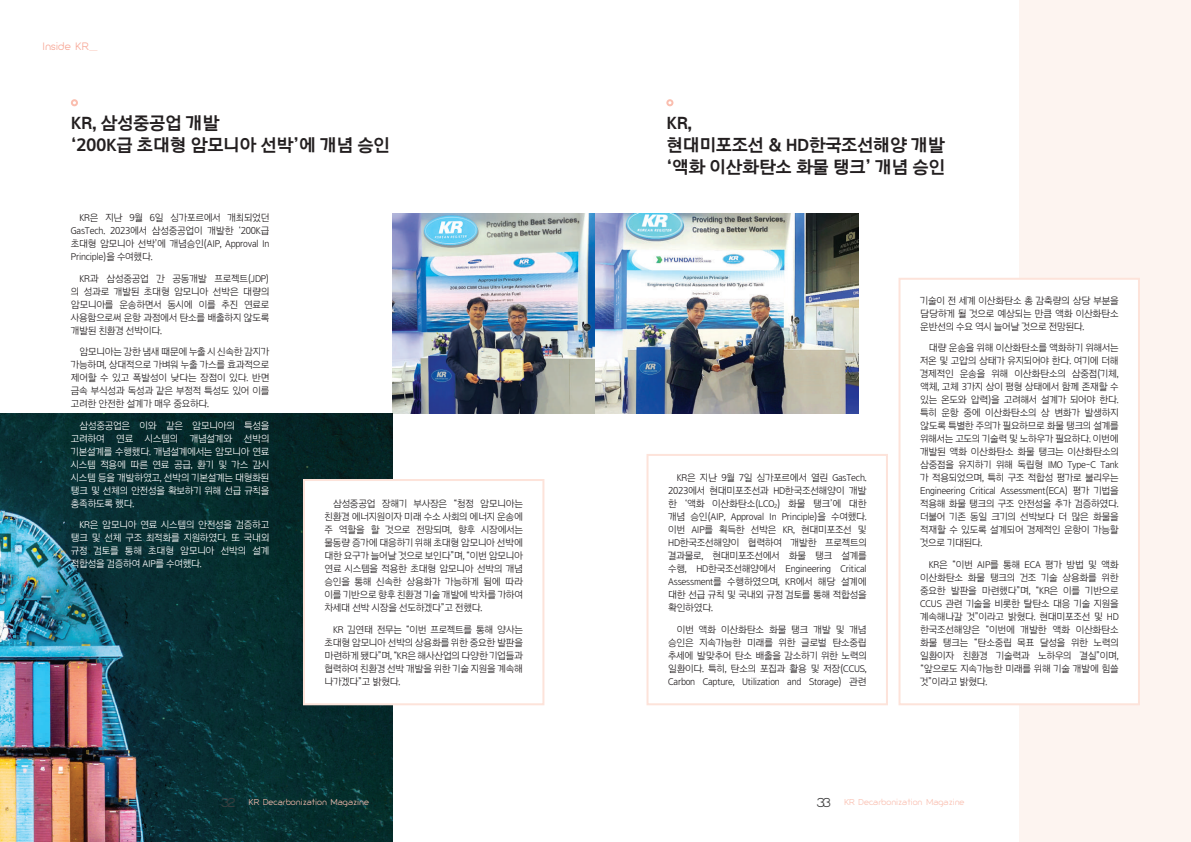
<style>
.page{position:relative;width:1191px;height:842px;background:#fff}
.page>*{position:absolute;margin:0;border:0;box-sizing:border-box;transform-origin:0 0}
.t1{font:18px/22px "Arita dotum Bold OTF";letter-spacing:-.025em;color:#231f20}
.t2{font:10px/13px "Arita dotum Medium OTF";letter-spacing:-.025em;color:#231f20;text-align:justify;scale:.95 1}
.t3{font:10px/13px "Arita dotum Medium OTF";letter-spacing:-.025em;color:#fff;text-align:justify;scale:.95 1}
.t4{font:10px "Giorgio";color:#f7a695}
.t5{font:8px "Giorgio";color:#fabeaf}
.s1{color:#fcd6cb}
.s2{font-size:5.8px}
.s3{font-size:12px;color:#3e3e3f}
</style>
<div class="page">
<div style="left:1019px;top:0;width:172px;height:842px;background:#fdf4f0"></div>
<img style="left:392px;top:214px;width:467px;height:200px">
<img style="left:0;top:414px;width:392px;height:428px">
<div style="left:646px;top:454px;width:242px;height:251px;background:#fff;border:2px solid #fde3da"></div>
<div style="left:898px;top:278px;width:242px;height:427px;background:#fff;border:2px solid #fde3da"></div>
<div style="left:666px;top:99px;width:7px;height:7px;border:2px solid #fabeaf;border-radius:50%"></div>
<div style="left:303px;top:479px;width:241px;height:226px;background:#fff;border:2px solid #fde3da"></div>
<div style="left:71px;top:99px;width:7px;height:7px;border:2px solid #fabeaf;border-radius:50%"></div>
<p class="t4" style="left:43px;top:40px;width:57px">Inside KR<span class="s1">_</span></p>
<h1 class="t1" style="left:71px;top:112px;width:321px">KR, 삼성중공업 개발<br>‘200K급 초대형 암모니아 선박’에 개념 승인</h1>
<p class="t2" style="left:71px;top:211px;width:210px;text-indent:9px">KR은 지난 9월 6일 싱가포르에서 개최되었던 GasTech. 2023에서 삼성중공업이 개발한 ‘200K급 초대형 암모니아 선박’에 개념승인(AIP, Approval In Principle)을 수여했다.</p>
<p class="t2" style="left:71px;top:272px;width:210px;text-indent:9px">KR과 삼성중공업 간 공동개발 프로젝트(JDP) 의 성과로 개발된 초대형 암모니아 선박은 대량의 암모니아를 운송하면서 동시에 이를 추진 연료로 사용함으로써 운항 과정에서 탄소를 배출하지 않도록 개발된 친환경 선박이다.</p>
<p class="t2" style="left:71px;top:345px;width:210px;text-indent:9px">암모니아는 강한 냄새 때문에 누출 시 신속한 감지가 가능하며, 상대적으로 가벼워 누출 가스를 효과적으로 제어할 수 있고 폭발성이 낮다는 장점이 있다. 반면 금속 부식성과 독성과 같은 부정적 특성도 있어 이를 고려한 안전한 설계가 매우 중요하다.</p>
<p class="t3" style="left:71px;top:419px;width:210px;text-indent:9px">삼성중공업은 이와 같은 암모니아의 특성을 고려하여 연료 시스템의 개념설계와 선박의 기본설계를 수행했다. 개념설계에서는 암모니아 연료 시스템 적용에 따른 연료 공급, 환기 및 가스 감시 시스템 등을 개발하였고, 선박의 기본설계는 대형화된 탱크 및 선체의 안전성을 확보하기 위해 선급 규칙을 충족하도록 했다.</p>
<p class="t3" style="left:71px;top:518px;width:210px;text-indent:9px">KR은 암모니아 연료 시스템의 안전성을 검증하고 탱크 및 선체 구조 최적화를 지원하였다. 또 국내외 규정 검토를 통해 초대형 암모니아 선박의 설계 적합성을 검증하여 AIP를 수여했다.</p>
<p class="t2" style="left:324px;top:497px;width:210px;text-indent:9px">삼성중공업 장해기 부사장은 “청정 암모니아는 친환경 에너지원이자 미래 수소 사회의 에너지 운송에 주 역할을 할 것으로 전망되며, 향후 시장에서는 물동량 증가에 대응하기 위해 초대형 암모니아 선박에 대한 요구가 늘어날 것으로 보인다”며, “이번 암모니아 연료 시스템을 적용한 초대형 암모니아 선박의 개념 승인을 통해 신속한 상용화가 가능하게 됨에 따라 이를 기반으로 향후 친환경 기술 개발에 박차를 가하여 차세대 선박 시장을 선도하겠다”고 전했다.</p>
<p class="t2" style="left:324px;top:623px;width:210px;text-indent:9px">KR 김연태 전무는 “이번 프로젝트를 통해 양사는 초대형 암모니아 선박의 상용화를 위한 중요한 발판을 마련하게 됐다”며, “KR은 해사산업의 다양한 기업들과 협력하여 친환경 선박 개발을 위한 기술 지원을 계속해 나가겠다”고 밝혔다.</p>
<h1 class="t1" style="left:666px;top:112px;width:280px">KR,<br>현대미포조선 &amp; HD한국조선해양 개발 ‘액화 이산화탄소 화물 탱크’ 개념 승인</h1>
<p class="t2" style="left:668px;top:472px;width:210px;text-indent:9px">KR은 지난 9월 7일 싱가포르에서 열린 GasTech.<br>2023에서 현대미포조선과 HD한국조선해양이 개발 한 ‘액화 이산화탄소(LCO<span class="s2">2</span>) 화물 탱크’에 대한 개념 승인(AIP, Approval In Principle)을 수여했다. 이번 AIP를 획득한 선박은 KR, 현대미포조선 및 HD한국조선해양이 협력하여 개발한 프로젝트의 결과물로, 현대미포조선에서 화물 탱크 설계를 수행, HD한국조선해양에서 Engineering Critical Assessment를 수행하였으며, KR에서 해당 설계에 대한 선급 규칙 및 국내외 규정 검토를 통해 적합성을 확인하였다.</p>
<p class="t2" style="left:668px;top:623px;width:210px;text-indent:9px">이번 액화 이산화탄소 화물 탱크 개발 및 개념 승인은 지속가능한 미래를 위한 글로벌 탄소중립 추세에 발맞추어 탄소 배출을 감소하기 위한 노력의 일환이다. 특히, 탄소의 포집과 활용 및 저장(CCUS, Carbon Capture, Utilization and Storage) 관련</p>
<p class="t2" style="left:920px;top:294px;width:210px">기술이 전 세계 이산화탄소 총 감축량의 상당 부분을 담당하게 될 것으로 예상되는 만큼 액화 이산화탄소 운반선의 수요 역시 늘어날 것으로 전망된다.</p>
<p class="t2" style="left:920px;top:341px;width:210px;text-indent:9px">대량 운송을 위해 이산화탄소를 액화하기 위해서는 저온 및 고압의 상태가 유지되어야 한다. 여기에 더해 경제적인 운송을 위해 이산화탄소의 삼중점(기체, 액체, 고체 3가지 상이 평형 상태에서 함께 존재할 수 있는 온도와 압력)을 고려해서 설계가 되어야 한다. 특히 운항 중에 이산화탄소의 상 변화가 발생하지 않도록 특별한 주의가 필요하므로 화물 탱크의 설계를 위해서는 고도의 기술력 및 노하우가 필요하다. 이번에 개발된 액화 이산화탄소 화물 탱크는 이산화탄소의 삼중점을 유지하기 위해 독립형 IMO Type-C Tank 가 적용되었으며, 특히 구조 적합성 평가로 불리우는 Engineering Critical Assessment(ECA) 평가 기법을 적용해 화물 탱크의 구조 안전성을 추가 검증하였다. 더불어 기존 동일 크기의 선박보다 더 많은 화물을 적재할 수 있도록 설계되어 경제적인 운항이 가능할 것으로 기대된다.</p>
<p class="t2" style="left:920px;top:558px;width:210px;text-indent:9px">KR은 “이번 AIP를 통해 ECA 평가 방법 및 액화 이산화탄소 화물 탱크의 건조 기술 상용화를 위한 중요한 발판을 마련했다”며, “KR은 이를 기반으로 CCUS 관련 기술을 비롯한 탈탄소 대응 기술 지원을 계속해나갈 것”이라고 밝혔다. 현대미포조선 및 HD 한국조선해양은 “이번에 개발한 액화 이산화탄소 화물 탱크는 “탄소중립 목표 달성을 위한 노력의 일환이자 친환경 기술력과 노하우의 결실”이며, “앞으로도 지속가능한 미래를 위해 기술 개발에 힘쓸 것”이라고 밝혔다.</p>
<p class="t5" style="left:221px;top:797px;width:149px"><span class="s3">32</span> KR Decarbonization Magazine</p>
<p class="t5" style="left:816px;top:797px;width:149px"><span class="s3">33</span> KR Decarbonization Magazine</p>
</div>
